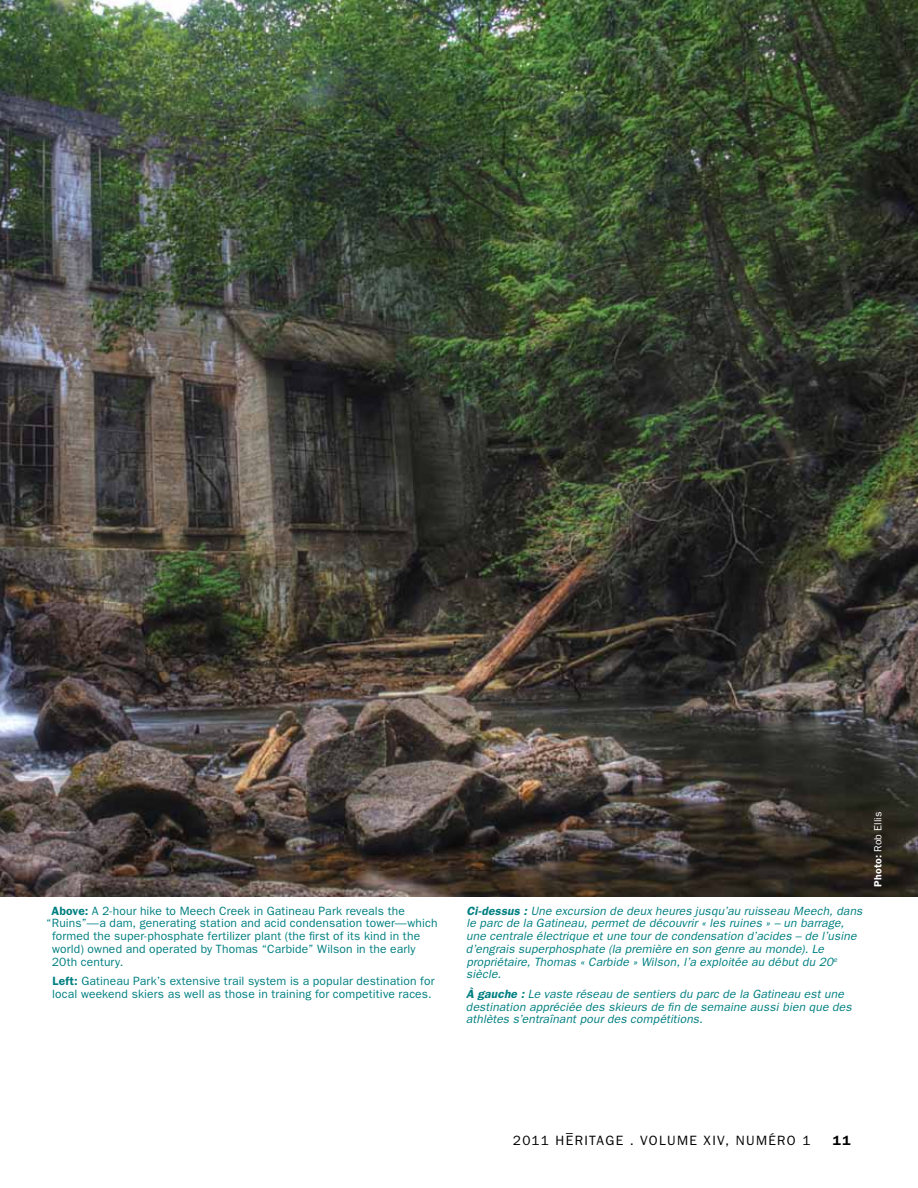
<style>
.page{position:relative;width:918px;height:1188px;background:#fff}
.page>*{position:absolute;margin:0;border:0;box-sizing:border-box;transform-origin:0 0}
.t1{font:13.5px "Franklin Gothic";letter-spacing:.1em;color:#000}
.t2{font:600 13.5px "Franklin Gothic";color:#000}
.t3{font:italic 12px/12.8px "Franklin Gothic";letter-spacing:.01em;color:#007f81}
.t4{font:12px/12.8px "Franklin Gothic";letter-spacing:.015em;color:#007f81}
.t5{font:10.5px "Franklin Gothic";letter-spacing:.01em;color:#fff}
.s1{font-weight:600}
</style>
<div class="page">
<img style="left:0;top:0;width:918px;height:896px">
<p class="t4" style="left:52px;top:904px;width:355px"><span class="s1">Above:</span> A 2-hour hike to Meech Creek in Gatineau Park reveals the</p>
<p class="t4" style="left:46px;top:917px;width:393px">“Ruins”—a dam, generating station and acid condensation tower—which</p>
<p class="t4" style="left:52px;top:929px;width:370px">formed the super-phosphate fertilizer plant (the first of its kind in the</p>
<p class="t4" style="left:52px;top:942px;width:365px">world) owned and operated by Thomas “Carbide” Wilson in the early</p>
<p class="t4" style="left:52px;top:955px;width:73px">20th century.</p>
<p class="t4" style="left:52px;top:974px;width:384px"><span class="s1">Left:</span> Gatineau Park’s extensive trail system is a popular destination for local weekend skiers as well as those in training for competitive races.</p>
<p class="t3" style="left:466px;top:904px;width:398px"><span class="s1">Ci-dessus :</span> Une excursion de deux heures jusqu’au ruisseau Meech, dans le parc de la Gatineau, permet de découvrir « les ruines » – un barrage, une centrale électrique et une tour de condensation d’acides – de l’usine d’engrais superphosphate (la première en son genre au monde). Le propriétaire, Thomas « Carbide » Wilson, l’a exploitée au début du 20<sup>e </sup>siècle.</p>
<p class="t3" style="left:466px;top:987px;width:387px"><span class="s1">À gauche :</span> Le vaste réseau de sentiers du parc de la Gatineau est une destination appréciée des skieurs de fin de semaine aussi bien que des athlètes s’entraînant pour des compétitions.</p>
<p class="t5" style="left:872px;top:886px;width:77px;rotate:-90deg"><span class="s1">Photo:</span> Rob Ellis</p>
<p class="t1" style="left:513px;top:1133px;width:299px">2011 HERITAGE . VOLUME XIV, NUMÉRO 1</p>
<p class="t1" style="left:566px;top:1125px;width:8px">–</p>
<p class="t2" style="left:833px;top:1132px;width:19px">11</p>
</div>
